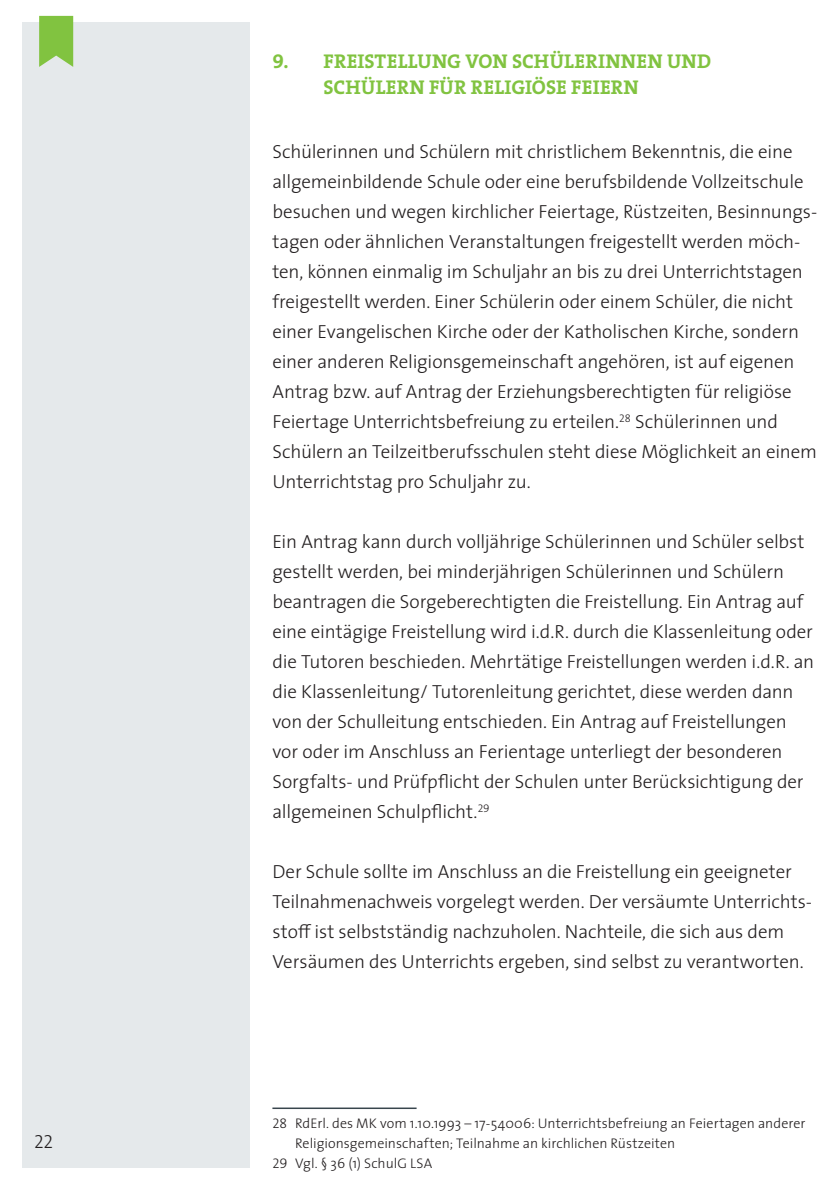
<style>
.page{position:relative;width:840px;height:1191px;background:#fff}
.page>*{position:absolute;margin:0;border:0;box-sizing:border-box;transform-origin:0 0}
.t1{font:20px/26px "The Serif Bold Caps";letter-spacing:.015em;color:#81c340}
.t2{font:300 19px/30px "The Sans";letter-spacing:-.01em;color:#231f20}
.t3{font:19px "The Sans Light Caps";color:#231f20}
.t4{font:300 14px "The Sans";letter-spacing:.005em;color:#231f20}
.s1{font-family:"The Sans Light Caps";font-weight:400}
</style>
<div class="page">
<div style="left:23px;top:23px;width:226px;height:1145px;background:#e5e9eb"></div>
<svg style="left:39px;top:16px;width:34px;height:51px;background:#8cc754"></svg>
<hr style="left:272px;top:1107px;width:144px;height:2px;background:#38454d">
<p class="t3" style="left:34px;top:1131px;width:21px">22</p>
<p class="t1" style="left:323px;top:48px;width:389px;text-indent:-51px">9. FREISTELLUNG VON SCHÜLERINNEN UND<br>SCHÜLERN FÜR RELIGIÖSE FEIERN</p>
<p class="t2" style="left:272px;top:136px;width:546px">Schülerinnen und Schülern mit christlichem Bekenntnis, die eine allgemeinbildende Schule oder eine berufsbildende Vollzeitschule besuchen und wegen kirchlicher Feiertage, Rüstzeiten, Besinnungs&shy;tagen oder ähnlichen Veranstaltungen freigestellt werden möch&shy;ten, können einmalig im Schuljahr an bis zu drei Unterrichtstagen freigestellt werden. Einer Schülerin oder einem Schüler, die nicht einer Evangelischen Kirche oder der Katholischen Kirche, sondern einer anderen Religionsgemeinschaft angehören, ist auf eigenen Antrag bzw. auf Antrag der Erziehungsberechtigten für religiöse Feiertage Unterrichtsbefreiung zu erteilen.<sup>28</sup> Schülerinnen und Schülern an Teilzeitberufsschulen steht diese Möglichkeit an einem Unterrichtstag pro Schuljahr zu.</p>
<p class="t2" style="left:272px;top:526px;width:543px">Ein Antrag kann durch volljährige Schülerinnen und Schüler selbst gestellt werden, bei minderjährigen Schülerinnen und Schülern beantragen die Sorgeberechtigten die Freistellung. Ein Antrag auf eine eintägige Freistellung wird i.d.R. durch die Klassenleitung oder die Tutoren beschieden. Mehrtätige Freistellungen werden i.d.R. an die Klassenleitung/ Tutorenleitung gerichtet, diese werden dann von der Schulleitung entschieden. Ein Antrag auf Freistellungen vor oder im Anschluss an Ferientage unterliegt der besonderen Sorgfalts- und Prüfpflicht der Schulen unter Berücksichtigung der allgemeinen Schulpflicht.<sup>29</sup></p>
<p class="t2" style="left:272px;top:856px;width:541px">Der Schule sollte im Anschluss an die Freistellung ein geeigneter Teilnahmenachweis vorgelegt werden. Der versäumte Unterrichts&shy;stoff ist selbstständig nachzuholen. Nachteile, die sich aus dem Versäumen des Unterrichts ergeben, sind selbst zu verantworten.</p>
<p class="t4" style="left:272px;top:1112px;width:534px"><span class="s1">28</span> RdErl. des MK vom 1.10.1993 – 17-54006: Unterrichtsbefreiung an Feiertagen anderer</p>
<p class="t4" style="left:295px;top:1132px;width:381px">Religionsgemeinschaften; Teilnahme an kirchlichen Rüstzeiten</p>
<p class="t4" style="left:272px;top:1152px;width:161px"><span class="s1">29</span> Vgl. § 36 (1) SchulG LSA</p>
</div>
